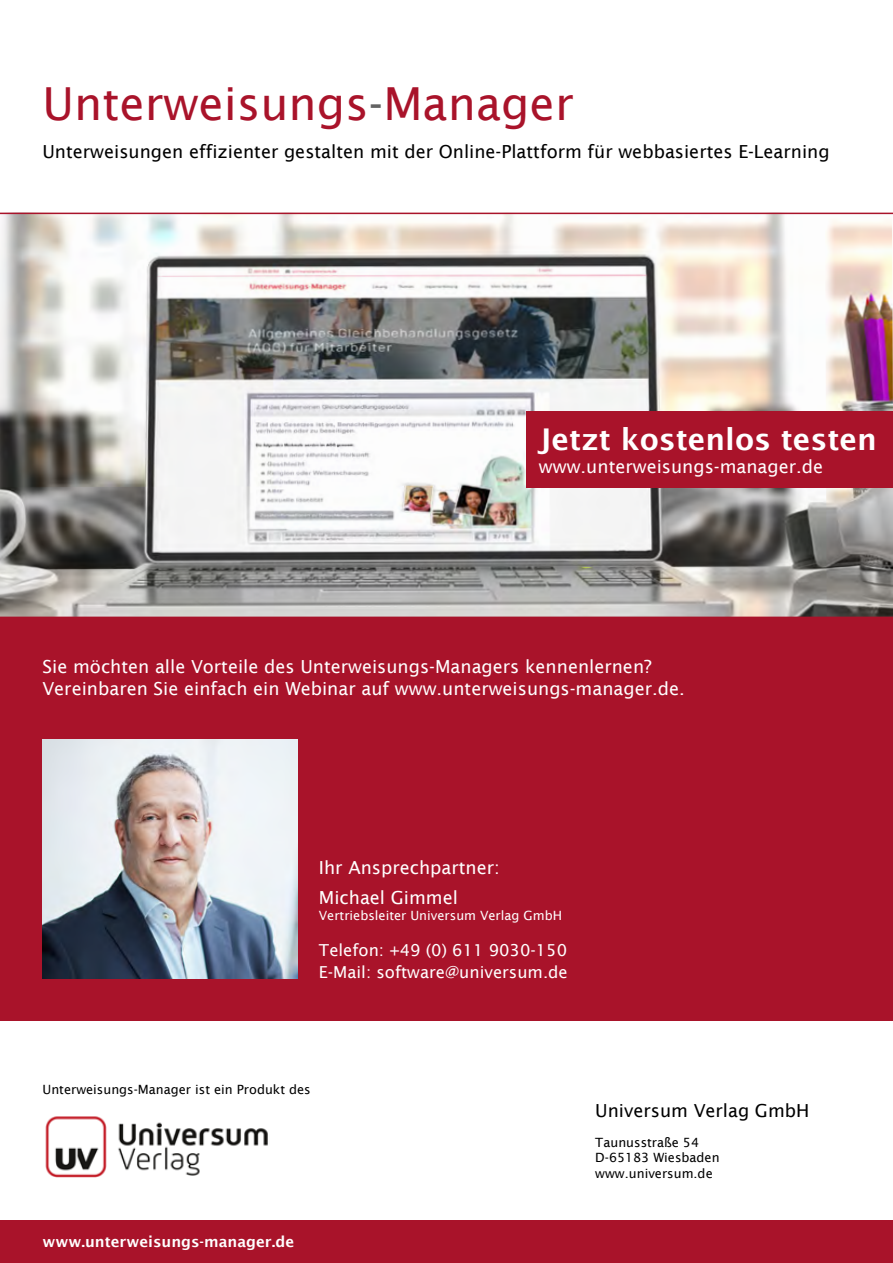
<style>
.page{position:relative;width:893px;height:1263px;background:#fff}
.page>*{position:absolute;margin:0;border:0;box-sizing:border-box;transform-origin:0 0}
.t1{font:45.6px "Lucida Sans";color:#a9132a}
.t2{font:600 30px "Lucida Sans";color:#fff}
.t3{font:18px/21.6px "Lucida Sans";color:#fff}
.t4{font:18px "Lucida Sans";color:#000}
.t5{font:16.5px/21.6px "Lucida Sans";color:#fff}
.t6{font:600 15px "Lucida Sans";color:#fff}
.t7{font:12.75px/15.3px "Lucida Sans";color:#000}
.t8{font:12.75px "Lucida Sans";color:#fff}
.s1{color:#636363}
</style>
<div class="page">
<div style="left:0;top:1220px;width:893px;height:43px;background:#a9132a"></div>
<div style="left:0;top:425px;width:893px;height:595px;background:#a9132a"></div>
<img style="left:0;top:214px;width:893px;height:403px">
<img style="left:45px;top:1116px;width:223px;height:62px">
<img style="left:43px;top:740px;width:255px;height:238px">
<div style="left:526px;top:411px;width:367px;height:77px;background:#a9132a"></div>
<hr style="left:0;top:213px;width:893px;height:1px;background:#a9132a">
<h1 class="t1" style="left:43px;top:78px;width:533px">Unterweisungs<span class="s1">-</span>Manager</h1>
<p class="t4" style="left:43px;top:142px;width:789px">Unterweisungen effizienter gestalten mit der Online-Plattform für webbasiertes E-Learning</p>
<h2 class="t2" style="left:539px;top:422px;width:339px">Jetzt kostenlos testen</h2>
<p class="t3" style="left:539px;top:455px;width:286px">www.unterweisungs-manager.de</p>
<p class="t3" style="left:43px;top:656px;width:644px">Sie möchten alle Vorteile des Unterweisungs-Managers kennenlernen?<br>Vereinbaren Sie einfach ein Webinar auf www.unterweisungs-manager.de.</p>
<p class="t3" style="left:319px;top:853px;width:182px;line-height:30.2px">Ihr Ansprechpartner:<br>Michael Gimmel</p>
<p class="t8" style="left:319px;top:908px;width:245px">Vertriebsleiter Universum Verlag GmbH</p>
<p class="t5" style="left:319px;top:940px;width:250px">Telefon: +49 (0) 611 9030-150<br>E-Mail: software@universum.de</p>
<p class="t7" style="left:43px;top:1082px;width:270px">Unterweisungs-Manager ist ein Produkt des</p>
<p class="t6" style="left:43px;top:1233px;width:253px">www.unterweisungs-manager.de</p>
<p class="t4" style="left:595px;top:1100px;width:216px">Universum Verlag GmbH</p>
<p class="t7" style="left:595px;top:1135px;width:126px">Taunusstraße 54<br>D-65183 Wiesbaden www.universum.de</p>
</div>
